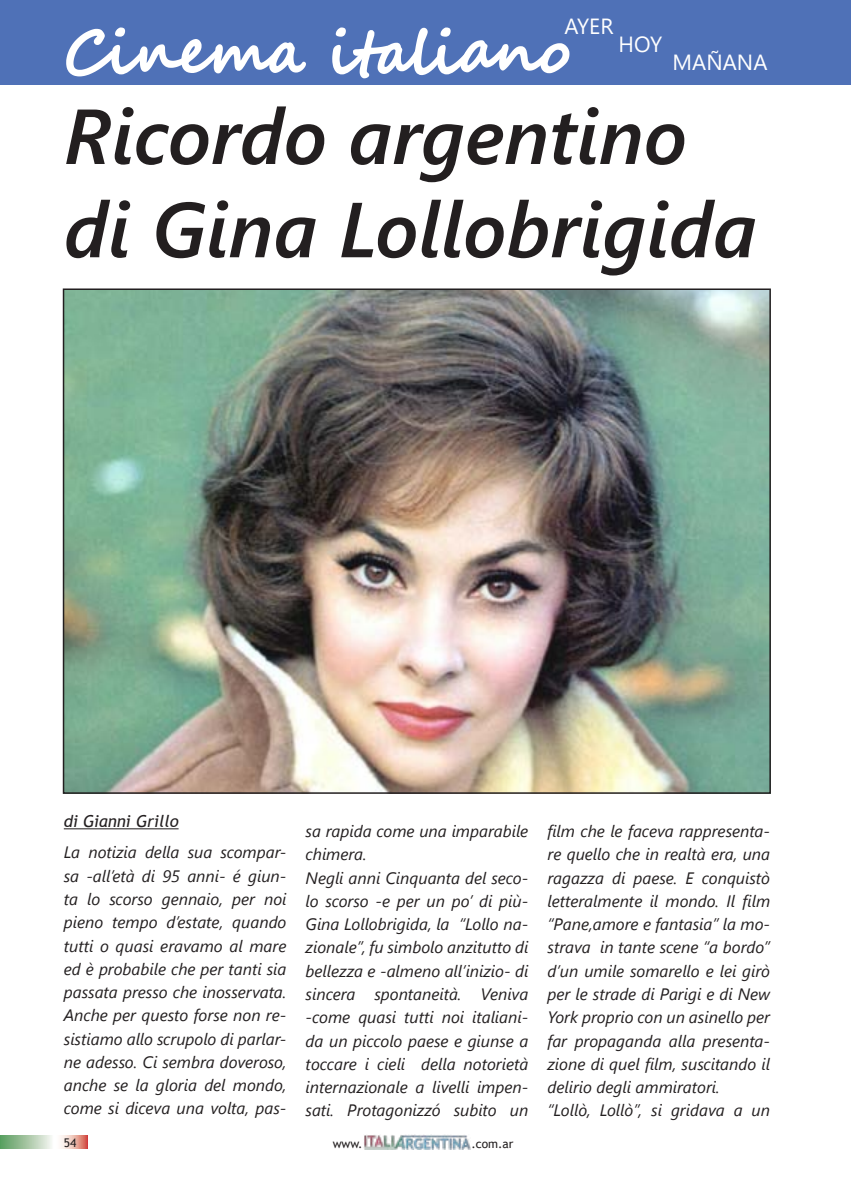
<style>
.page{position:relative;width:851px;height:1191px;background:#fff}
.page>*{position:absolute;margin:0;border:0;box-sizing:border-box;transform-origin:0 0}
.t1{font:italic 600 77.7px/93.3px "Segoe UI";color:#231f20}
.t2{font:58.35px "Segoe Script";color:#fff}
.t3{font:21.9px "Segoe UI";color:#fff}
.t4{font:italic 16.5px/23.2px "Segoe UI";color:#231f20}
.t5{font:italic 16.5px "Trebuchet MS";color:#231f20}
.t6{font:12px "Trebuchet MS";color:#231f20}
</style>
<div class="page">
<svg style="left:0;top:1135px;width:87px;height:13px"></svg>
<img style="left:364px;top:1134px;width:106px;height:15px">
<div style="left:0;top:0;width:850px;height:85px;background:#4f71b7"></div>
<svg style="left:66px;top:27px;width:240px;height:50px"></svg>
<svg style="left:332px;top:27px;width:238px;height:52px"></svg>
<img style="left:66px;top:291px;width:701px;height:500px">
<div style="left:63px;top:288px;width:707px;height:506px;border:2px solid #231f20"></div>
<hr style="left:64px;top:828px;width:114px;height:1px;background:#231f20">
<h3 class="t3" style="left:564px;top:5px;width:50px">AYER</h3>
<h2 class="t2" style="left:64px;top:5px;width:507px">Cinema italiano</h2>
<h3 class="t3" style="left:618px;top:23px;width:45px">HOY</h3>
<h3 class="t3" style="left:672px;top:42px;width:96px">MAÑANA</h3>
<h1 class="t1" style="left:64px;top:77px;width:694px">Ricordo argentino di Gina Lollobrigida</h1>
<p class="t5" style="left:64px;top:810px;width:116px">di Gianni Grillo</p>
<p class="t4" style="left:64px;top:838px;width:224px;text-align:justify">La notizia della sua scompar&shy;sa -all’età di 95 anni- é giun&shy;ta lo scorso gennaio, per noi pieno tempo d’estate, quando tutti o quasi eravamo al mare ed è probabile che per tanti sia passata presso che inosservata.<br>Anche per questo forse non re&shy;sistiamo allo scrupolo di parlar&shy;ne adesso. Ci sembra doveroso, anche se la gloria del mondo, come si diceva una volta, pas-</p>
<p class="t4" style="left:305px;top:817px;width:224px">sa rapida come una imparabile chimera.<br>Negli anni Cinquanta del seco&shy;lo scorso -e per un po’ di più-<br>Gina Lollobrigida, la “Lollo na&shy;zionale”, fu simbolo anzitutto di bellezza e -almeno all’inizio- di sincera spontaneità. Veniva -come quasi tutti noi italiani&shy;da un piccolo paese e giunse a toccare i cieli della notorietà internazionale a livelli impen&shy;sati. Protagonizzó subito un</p>
<p class="t4" style="left:547px;top:817px;width:224px">film che le faceva rappresenta&shy;re quello che in realtà era, una ragazza di paese. E conquistò letteralmente il mondo. Il film “Pane,amore e fantasia” la mo&shy;strava in tante scene “a bordo” d’un umile somarello e lei girò per le strade di Parigi e di New<br>York proprio con un asinello per far propaganda alla presenta&shy;zione di quel film, suscitando il delirio degli ammiratori.<br>“Lollò, Lollò”, si gridava a un</p>
<p class="t6" style="left:64px;top:1134px;width:14px">54</p>
<p class="t6" style="left:332px;top:1135px;width:31px">www.</p>
<p class="t6" style="left:471px;top:1135px;width:44px">.com.ar</p>
</div>
